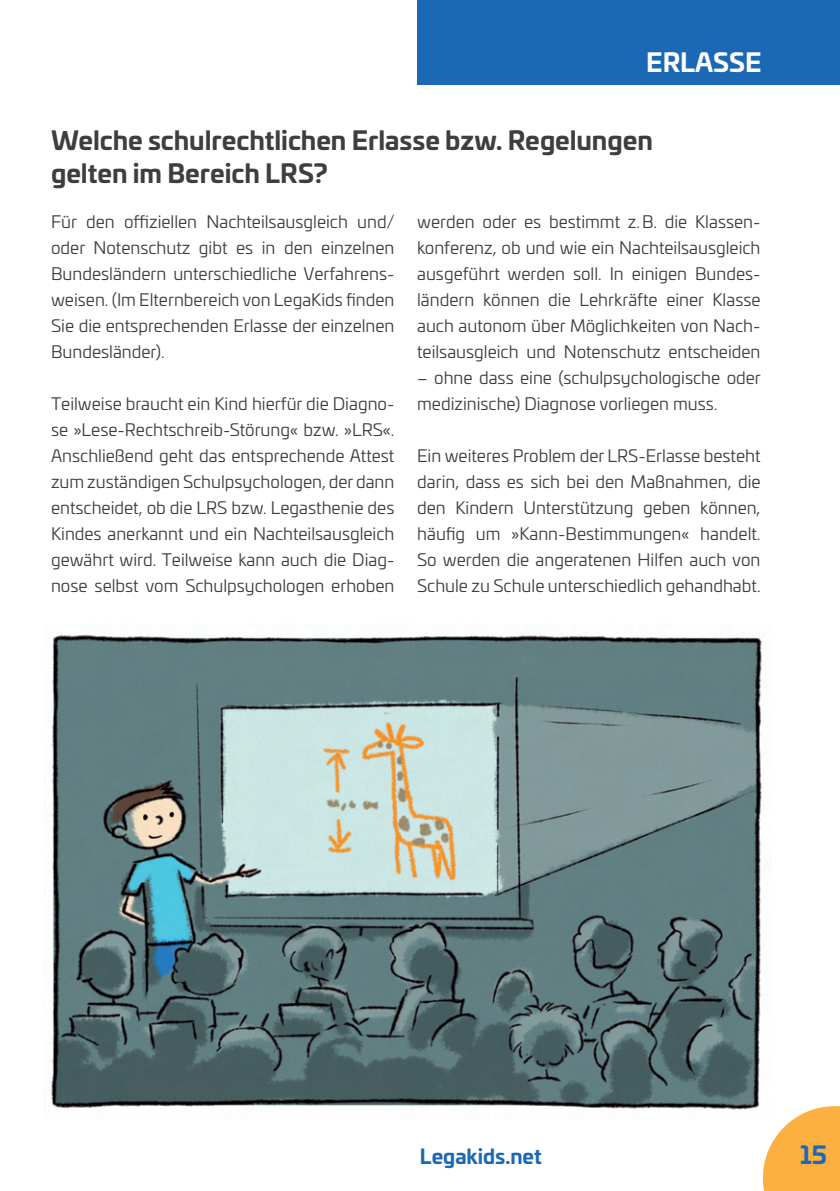
<style>
.page{position:relative;width:840px;height:1191px;background:#fff}
.page>*{position:absolute;margin:0;border:0;box-sizing:border-box;transform-origin:0 0}
.t1{font:700 25.4px/32.4px "Univia Pro";color:#3e3e3f}
.t2{font:700 25.4px "Univia Pro";color:#fff}
.t3{font:700 24px "Univia Pro";color:#1b68b4}
.t4{font:700 20px "Univia Pro";color:#1b68b4}
.t5{font:17px/26px "Univia Pro";color:#3e3e3f;text-align:justify}
</style>
<div class="page">
<svg style="left:762px;top:1106px;width:77px;height:85px"></svg>
<div style="left:417px;top:0;width:422px;height:85px;background:#1b68b4"></div>
<img style="left:51px;top:634px;width:719px;height:485px">
<h1 class="t2" style="left:645px;top:42px;width:117px">ERLASSE</h1>
<h1 class="t1" style="left:51px;top:122px;width:603px">Welche schulrechtlichen Erlasse bzw. Regelungen gelten im Bereich LRS?</h1>
<p class="t5" style="left:51px;top:208px;width:345px">Für den offiziellen Nachteilsausgleich und/ oder Notenschutz gibt es in den einzelnen Bundesländern unterschiedliche Verfahrens&shy;weisen. (Im Elternbereich von LegaKids finden Sie die entsprechenden Erlasse der einzelnen Bundesländer).</p>
<p class="t5" style="left:51px;top:390px;width:345px">Teilweise braucht ein Kind hierfür die Diagno&shy;se »Lese-Rechtschreib-Störung« bzw. »LRS«.<br>Anschließend geht das entsprechende Attest zum zuständigen Schulpsychologen, der dann entscheidet, ob die LRS bzw. Legasthenie des Kindes anerkannt und ein Nachteilsausgleich gewährt wird. Teilweise kann auch die Diag&shy;nose selbst vom Schulpsychologen erhoben</p>
<p class="t5" style="left:417px;top:208px;width:345px">werden oder es bestimmt z.B. die Klassen&shy;konferenz, ob und wie ein Nachteilsausgleich ausgeführt werden soll. In einigen Bundes&shy;ländern können die Lehrkräfte einer Klasse auch autonom über Möglichkeiten von Nach&shy;teilsausgleich und Notenschutz entscheiden</p>
<p class="t5" style="left:417px;top:364px;width:345px">– ohne dass eine (schulpsychologische oder medizinische) Diagnose vorliegen muss.</p>
<p class="t5" style="left:417px;top:442px;width:345px">Ein weiteres Problem der LRS-Erlasse besteht darin, dass es sich bei den Maßnahmen, die den Kindern Unterstützung geben können, häufig um »Kann-Bestimmungen« handelt.<br>So werden die angeratenen Hilfen auch von Schule zu Schule unterschiedlich gehandhabt.</p>
<p class="t4" style="left:420px;top:1140px;width:123px">Legakids.net</p>
<h2 class="t3" style="left:799px;top:1136px;width:28px">15</h2>
</div>
